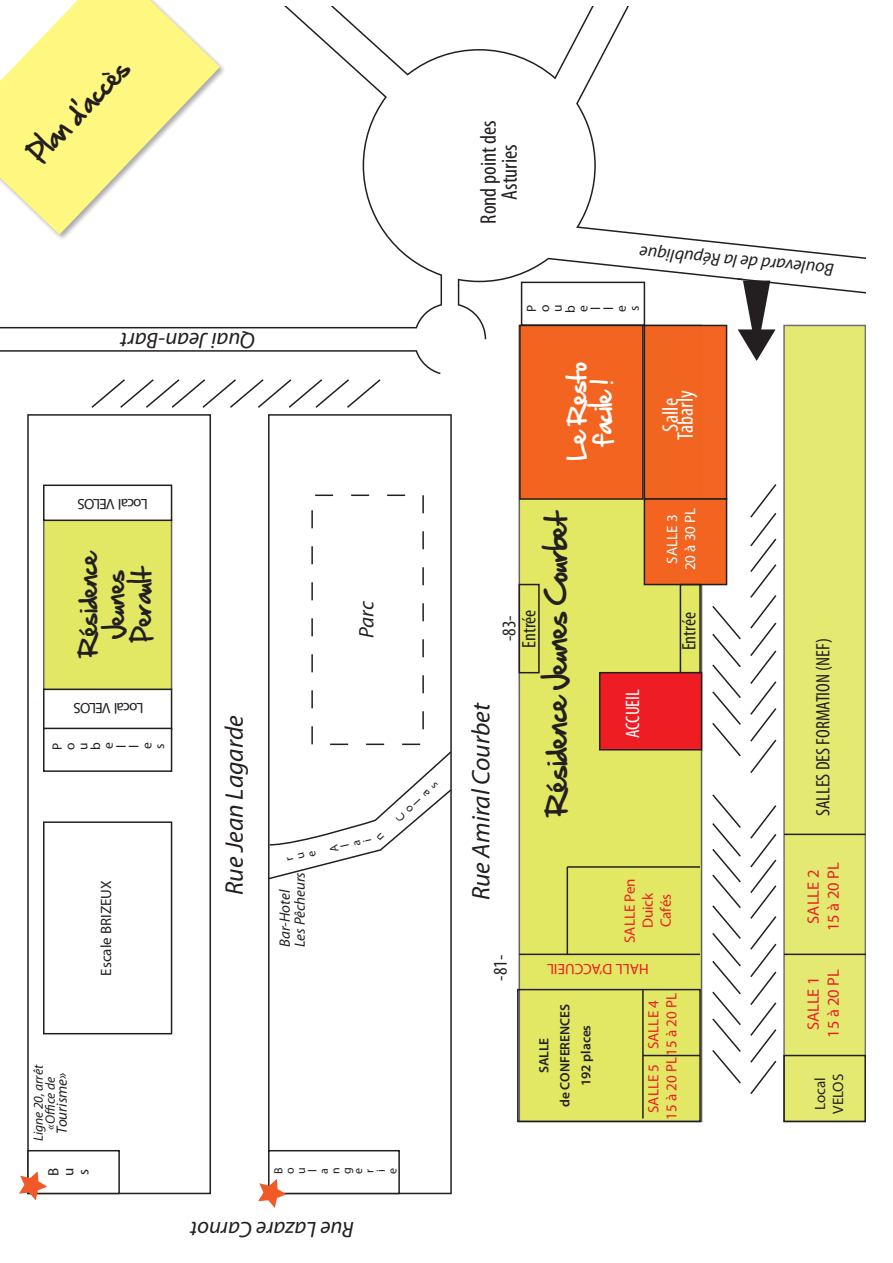
<style>
.page{position:relative;width:893px;height:1263px;background:#fff}
.page>*{position:absolute;margin:0;border:0;box-sizing:border-box;transform-origin:0 0}
.t1{font:italic 25.5px "Myriad Pro";color:#231f20}
.t2{font:25.5px "Hand Of Sean";color:#231f20}
.t3{font:24px "Hand Of Sean";color:#231f20}
.t4{font:italic 22.5px "Myriad Pro";color:#231f20}
.t5{font:22.5px/27px "Hand Of Sean";color:#231f20;text-align:center}
.t6{font:condensed 22.5px/21px "Myriad Pro";color:#231f20;text-align:center}
.t7{font:22.5px/25.5px "Hand Of Sean";color:#fff;text-align:center}
.t8{font:condensed 22.5px "Myriad Pro";color:#fff}
.t9{font:italic 21px "Myriad Pro";color:#231f20}
.t10{font:condensed 19.5px "Myriad Pro";color:#231f20}
.t11{font:condensed 19.5px "Myriad Pro";color:#fff}
.t12{font:italic 18px "Myriad Pro";color:#231f20}
.t13{font:16.5px/19.8px "Myriad Pro";color:#ee1d23;text-align:center}
.t14{font:15px/18px "Myriad Pro";color:#ee1d23}
.t15{font:italic 15px/15px "Myriad Pro";color:#231f20}
.t16{font:15px/15px "Myriad Pro";letter-spacing:-.015em;color:#231f20;text-align:justify}
.t17{font:15px "Myriad Pro";letter-spacing:-.05em;color:#231f20}
.t18{font:15px/18px "Myriad Pro";color:#fff;text-align:center}
.t19{font:600 13.5px/21px "Myriad Pro";color:#231f20;text-align:center}
.t20{font:italic 13.5px/12px "Myriad Pro";color:#231f20;text-align:center}
.t21{font:13.5px/12.8px "Myriad Pro";color:#231f20}
.t22{font:12px/11.4px "Myriad Pro";color:#231f20}
</style>
<div class="page">
<svg style="left:72px;top:0;width:87px;height:6px"></svg>
<div style="left:27px;top:414px;width:184px;height:780px;border:2px solid #231f20"></div>
<svg style="left:268px;top:414px;width:184px;height:780px"></svg>
<div style="left:519px;top:325px;width:182px;height:796px;background:#e2e864"></div>
<div style="left:784px;top:325px;width:81px;height:796px;background:#e4ea71"></div>
<div style="left:27px;top:1150px;width:93px;height:44px;border:2px solid #231f20"></div>
<div style="left:43px;top:821px;width:129px;height:213px;border:2px solid #231f20"></div>
<div style="left:43px;top:688px;width:129px;height:42px;border:2px solid #231f20"></div>
<div style="left:44px;top:520px;width:128px;height:169px;background:#e2e864"></div>
<div style="left:43px;top:484px;width:129px;height:37px;border:2px solid #231f20"></div>
<div style="left:43px;top:728px;width:129px;height:44px;border:2px solid #231f20"></div>
<svg style="left:19px;top:1171px;width:28px;height:29px"></svg>
<div style="left:269px;top:1151px;width:130px;height:42px;background:#fff"></div>
<div style="left:268px;top:1150px;width:132px;height:44px;border:2px solid #231f20"></div>
<svg style="left:258px;top:1179px;width:28px;height:29px"></svg>
<div style="left:311px;top:494px;width:113px;height:251px;border:2px dashed #231f20"></div>
<div style="left:517px;top:989px;width:184px;height:133px;border:2px solid #231f20"></div>
<div style="left:520px;top:325px;width:123px;height:174px;background:#f36421"></div>
<div style="left:519px;top:325px;width:125px;height:175px;border:2px solid #231f20"></div>
<div style="left:644px;top:325px;width:83px;height:174px;background:#f36421"></div>
<div style="left:644px;top:325px;width:83px;height:175px;border:2px solid #231f20"></div>
<div style="left:644px;top:499px;width:83px;height:85px;background:#f36421"></div>
<div style="left:644px;top:498px;width:83px;height:87px;border:2px solid #231f20"></div>
<div style="left:680px;top:584px;width:21px;height:89px;border:2px solid #231f20"></div>
<div style="left:600px;top:673px;width:101px;height:77px;background:#ee1d23"></div>
<div style="left:599px;top:672px;width:103px;height:78px;border:2px solid #231f20"></div>
<div style="left:519px;top:584px;width:21px;height:89px;border:2px solid #231f20"></div>
<svg style="left:712px;top:606px;width:29px;height:151px"></svg>
<svg style="left:750px;top:484px;width:27px;height:289px"></svg>
<svg style="left:712px;top:794px;width:29px;height:290px"></svg>
<svg style="left:750px;top:805px;width:27px;height:290px"></svg>
<div style="left:783px;top:1055px;width:82px;height:67px;border:2px solid #231f20"></div>
<svg style="left:91px;top:379px;width:290px;height:29px"></svg>
<svg style="left:0;top:6px;width:865px;height:368px"></svg>
<svg style="left:736px;top:277px;width:40px;height:84px"></svg>
<hr style="left:784px;top:953px;width:81px;height:2px;background:#231f20">
<hr style="left:784px;top:834px;width:81px;height:1px;background:#231f20">
<hr style="left:567px;top:867px;width:1px;height:87px;background:#231f20">
<hr style="left:519px;top:953px;width:181px;height:2px;background:#231f20">
<hr style="left:567px;top:866px;width:133px;height:2px;background:#231f20">
<hr style="left:642px;top:989px;width:2px;height:129px;background:#231f20">
<hr style="left:643px;top:1055px;width:57px;height:1px;background:#231f20">
<svg style="left:268px;top:750px;width:184px;height:130px"></svg>
<h2 class="t3" style="left:18px;top:143px;width:132px;rotate:-46deg">Plan d’accès</h2>
<h3 class="t4" style="left:256px;top:355px;width:137px;rotate:-180deg">Quai Jean-Bart</h3>
<p class="t17" style="left:148px;top:513px;width:72px;rotate:-180deg">Local VELOS</p>
<h3 class="t5" style="left:74px;top:657px;width:109px;rotate:-90deg">Résidence<br>Jeunes<br>Perault</h3>
<p class="t17" style="left:143px;top:717px;width:72px;rotate:-180deg">Local VELOS</p>
<p class="t21" style="left:51px;top:750px;width:9px;rotate:-90deg">P o u b e l l e s</p>
<p class="t16" style="left:99px;top:975px;width:97px;rotate:-90deg">Escale BRIZEUX</p>
<h3 class="t9" style="left:353px;top:638px;width:38px;rotate:-90deg">Parc</h3>
<h1 class="t1" style="left:219px;top:895px;width:181px;rotate:-90deg">Rue Jean Lagarde</h1>
<p class="t15" style="left:277px;top:947px;width:76px;rotate:-90deg">Bar-Hotel<br>Les Pêcheurs</p>
<p class="t22" style="left:329px;top:853px;width:10px;rotate:-103deg">A l a i</p>
<p class="t22" style="left:399px;top:824px;width:10px;rotate:-133deg">C o l a s</p>
<p class="t20" style="left:32px;top:1141px;width:78px;rotate:-90deg">Ligne 20, arrêt «O ce de</p>
<p class="t15" style="left:54px;top:1133px;width:62px;rotate:-90deg">Tourisme»</p>
<p class="t16" style="left:46px;top:1176px;width:9px;rotate:-90deg">B u s</p>
<p class="t22" style="left:272px;top:1174px;width:8px;rotate:-90deg">B o u l a n g e r i e</p>
<h3 class="t4" style="left:354px;top:1243px;width:165px;rotate:-180deg">Rue Lazare Carnot</h3>
<h3 class="t6" style="left:478px;top:224px;width:105px;rotate:-90deg">Rond point des<br>Asturies</h3>
<p class="t12" style="left:833px;top:281px;width:197px;rotate:-175deg">Boulevard de la République</p>
<p class="t21" style="left:525px;top:313px;width:9px;rotate:-90deg">P o u b e l l e s</p>
<h3 class="t7" style="left:564px;top:460px;width:99px;rotate:-90deg">Le Resto facile !</h3>
<h3 class="t8" style="left:657px;top:431px;width:35px;rotate:-90deg">Salle</h3>
<h3 class="t8" style="left:672px;top:440px;width:51px;rotate:-90deg">Tabarly</h3>
<h1 class="t1" style="left:465px;top:900px;width:199px;rotate:-90deg">Rue Amiral Courbet</h1>
<p class="t18" style="left:663px;top:570px;width:64px;rotate:-90deg">SALLE 3<br>20 à 30 PL</p>
<h1 class="t2" style="left:533px;top:816px;width:309px;rotate:-90deg">Résidence Jeunes Courbet</h1>
<h3 class="t10" style="left:517px;top:648px;width:40px;rotate:-90deg">Entrée</h3>
<h3 class="t10" style="left:677px;top:650px;width:40px;rotate:-90deg">Entrée</h3>
<h3 class="t10" style="left:497px;top:641px;width:27px;rotate:-90deg">-83-</h3>
<h3 class="t11" style="left:621px;top:738px;width:50px;rotate:-90deg">ACCUEIL</h3>
<p class="t14" style="left:621px;top:943px;width:66px;text-align:center;rotate:-90deg">SALLE Pen<br>Duick<br>Cafés</p>
<h3 class="t10" style="left:488px;top:981px;width:27px;rotate:-90deg">-81-</h3>
<p class="t14" style="left:649px;top:978px;width:103px;rotate:-180deg">HALL D’ACCUEIL</p>
<p class="t19" style="left:533px;top:1107px;width:105px;rotate:-90deg">SALLE<br>de CONFERENCES<br>192 places</p>
<p class="t14" style="left:644px;top:1120px;width:128px;text-indent:7px;rotate:-90deg">SALLE 5<br>15 à 20 PL15 à 20 PL</p>
<p class="t14" style="left:644px;top:1049px;width:50px;rotate:-90deg">SALLE 4</p>
<h3 class="t10" style="left:811px;top:816px;width:180px;rotate:-90deg">SALLES DES FORMATION (NEF)</h3>
<p class="t13" style="left:803px;top:931px;width:70px;rotate:-90deg">SALLE 2<br>15 à 20 PL</p>
<p class="t13" style="left:803px;top:1038px;width:70px;rotate:-90deg">SALLE 1<br>15 à 20 PL</p>
<p class="t16" style="left:811px;top:1114px;width:41px;line-height:18px;rotate:-90deg">Local<br>VELOS</p>
</div>
